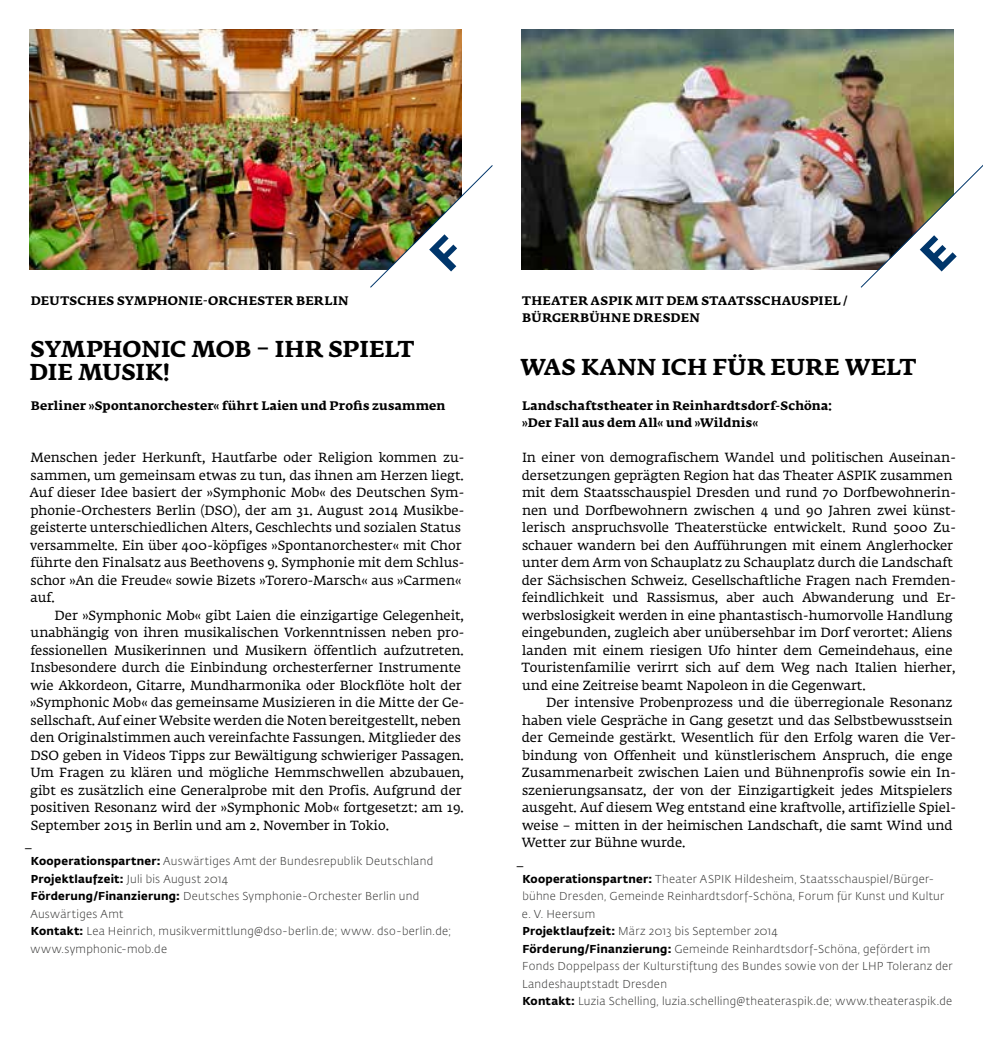
<style>
.page{position:relative;width:983px;height:1042px;background:#fff}
.page>*{position:absolute;margin:0;border:0;box-sizing:border-box;transform-origin:0 0}
.t1{font:700 22.75px/22.8px "Fedra Serif A Std";letter-spacing:.005em;color:#000}
.t2{font:13.12px/17.5px "Fedra Serif A Std";color:#000}
.t3{font:700 12.25px/17.5px "Fedra Serif A Std";letter-spacing:.02em;color:#000}
.t4{font:300 11.38px/17.5px "Fedra Sans Std";letter-spacing:.025em;color:#3b3b3a}
.s1{font-weight:700;color:#000}
</style>
<div class="page">
<img style="left:30px;top:30px;width:431px;height:240px">
<img style="left:521px;top:30px;width:431px;height:240px">
<img style="left:369px;top:164px;width:153px;height:124px">
<img style="left:859px;top:143px;width:123px;height:145px">
<p class="t3" style="left:31px;top:293px;width:157px">Deutsches Symphonie</p>
<p class="t3" style="left:203px;top:293px;width:131px">-Orchester Berlin</p>
<h1 class="t1" style="left:30px;top:339px;width:386px">SYMPHONIC MOB – IHR SPIELT<br>DIE MUSIK!</h1>
<p class="t3" style="left:31px;top:398px;width:416px">Berliner »Spontanorchester« führt Laien und Profis zusammen</p>
<p class="t2" style="left:30px;top:450px;width:436px">Menschen jeder Herkunft, Hautfarbe oder Religion kommen zu&shy;sammen, um gemeinsam etwas zu tun, das ihnen am Herzen liegt.<br>Auf dieser Idee basiert der »Symphonic Mob« des Deutschen Sym&shy;phonie-Orchesters Berlin (DSO), der am 31. August 2014 Musikbe&shy;geisterte unterschiedlichen Alters, Geschlechts und sozialen Status versammelte. Ein über 400-köpfiges »Spontanorchester« mit Chor führte den Finalsatz aus Beethovens 9. Symphonie mit dem Schlus&shy;schor »An die Freude« sowie Bizets »Torero-Marsch« aus »Carmen« auf.</p>
<p class="t2" style="left:55px;top:607px;width:411px">Der »Symphonic Mob« gibt Laien die einzigartige Gelegenheit,</p>
<p class="t2" style="left:31px;top:625px;width:435px">unabhängig von ihren musikalischen Vorkenntnissen neben pro-</p>
<p class="t2" style="left:30px;top:642px;width:435px">fessionellen Musikerinnen und Musikern öffentlich aufzutreten.</p>
<p class="t2" style="left:30px;top:660px;width:432px">Insbesondere durch die Einbindung orchesterferner Instrumente</p>
<p class="t2" style="left:30px;top:677px;width:432px">wie Akkordeon, Gitarre, Mundharmonika oder Blockflöte holt der</p>
<p class="t2" style="left:30px;top:695px;width:436px">»Symphonic Mob« das gemeinsame Musizieren in die Mitte der Ge-</p>
<p class="t2" style="left:31px;top:712px;width:432px">sellschaft. Auf einer Website werden die Noten bereitgestellt, neben</p>
<p class="t2" style="left:30px;top:730px;width:432px">den Originalstimmen auch vereinfachte Fassungen. Mitglieder des</p>
<p class="t2" style="left:30px;top:747px;width:435px">DSO geben in Videos Tipps zur Bewältigung schwieriger Passagen.</p>
<p class="t2" style="left:30px;top:765px;width:435px">Um Fragen zu klären und mögliche Hemmschwellen abzubauen,</p>
<p class="t2" style="left:30px;top:782px;width:433px">gibt es zusätzlich eine Generalprobe mit den Profis. Aufgrund der</p>
<p class="t2" style="left:30px;top:800px;width:435px">positiven Resonanz wird der »Symphonic Mob« fortgesetzt: am 19.</p>
<p class="t2" style="left:31px;top:817px;width:359px">September 2015 in Berlin und am 2. November in Tokio.</p>
<p class="t2" style="left:25px;top:835px;width:8px">_</p>
<p class="t4" style="left:30px;top:852px;width:422px"><span class="s1">Kooperationspartner:</span> Auswärtiges Amt der Bundesrepublik Deutschland <span class="s1">Projektlaufzeit:</span> Juli bis August 2014<br><span class="s1">Förderung/Finanzierung:</span> Deutsches Symphonie-Orchester Berlin und Auswärtiges Amt<br><span class="s1">Kontakt:</span> Lea Heinrich, musikvermittlung@dso-berlin.de; www. dso-berlin.de; www.symphonic-mob.de</p>
<p class="t3" style="left:522px;top:293px;width:156px">Theater ASPIK mit dem</p>
<p class="t3" style="left:701px;top:293px;width:109px">Staatsschauspiel</p>
<p class="t3" style="left:843px;top:293px;width:5px">/</p>
<p class="t3" style="left:522px;top:310px;width:142px">Bürgerbühne Dresden</p>
<h1 class="t1" style="left:520px;top:357px;width:397px">WAS KANN ICH FÜR EURE WELT</h1>
<p class="t3" style="left:522px;top:398px;width:311px">Landschaftstheater in Reinhardtsdorf-Schöna: »Der Fall aus dem All« und »Wildnis«</p>
<p class="t2" style="left:521px;top:450px;width:436px">In einer von demografischem Wandel und politischen Auseinan&shy;dersetzungen geprägten Region hat das Theater ASPIK zusammen mit dem Staatsschauspiel Dresden und rund 70 Dorfbewohnerin&shy;nen und Dorfbewohnern zwischen 4 und 90 Jahren zwei künst&shy;lerisch anspruchsvolle Theaterstücke entwickelt. Rund 5000 Zu&shy;schauer wandern bei den Aufführungen mit einem Anglerhocker unter dem Arm von Schauplatz zu Schauplatz durch die Landschaft der Sächsischen Schweiz. Gesellschaftliche Fragen nach Fremden&shy;feindlichkeit und Rassismus, aber auch Abwanderung und Er&shy;werbslosigkeit werden in eine phantastisch-humorvolle Handlung eingebunden, zugleich aber unübersehbar im Dorf verortet: Aliens landen mit einem riesigen Ufo hinter dem Gemeindehaus, eine Touristenfamilie verirrt sich auf dem Weg nach Italien hierher, und eine Zeitreise beamt Napoleon in die Gegenwart.</p>
<p class="t2" style="left:546px;top:695px;width:408px">Der intensive Probenprozess und die überregionale Resonanz</p>
<p class="t2" style="left:522px;top:712px;width:431px">haben viele Gespräche in Gang gesetzt und das Selbstbewusstsein</p>
<p class="t2" style="left:521px;top:730px;width:436px">der Gemeinde gestärkt. Wesentlich für den Erfolg waren die Ver-</p>
<p class="t2" style="left:522px;top:747px;width:431px">bindung von Offenheit und künstlerischem Anspruch, die enge</p>
<p class="t2" style="left:522px;top:765px;width:435px">Zusammenarbeit zwischen Laien und Bühnenprofis sowie ein In-</p>
<p class="t2" style="left:522px;top:782px;width:431px">szenierungsansatz, der von der Einzigartigkeit jedes Mitspielers</p>
<p class="t2" style="left:522px;top:800px;width:435px">ausgeht. Auf diesem Weg entstand eine kraftvolle, artifizielle Spiel-</p>
<p class="t2" style="left:522px;top:817px;width:432px">weise – mitten in der heimischen Landschaft, die samt Wind und</p>
<p class="t2" style="left:521px;top:835px;width:165px">Wetter zur Bühne wurde.</p>
<p class="t2" style="left:516px;top:852px;width:8px">_</p>
<p class="t4" style="left:522px;top:870px;width:432px"><span class="s1">Kooperationspartner:</span> Theater ASPIK Hildesheim, Staatsschauspiel/Bürger&shy;bühne Dresden, Gemeinde Reinhardtsdorf-Schöna, Forum für Kunst und Kultur e. V. Heersum<br><span class="s1">Projektlaufzeit:</span> März 2013 bis September 2014<br><span class="s1">Förderung/Finanzierung:</span> Gemeinde Reinhardtsdorf-Schöna, gefördert im Fonds Doppelpass der Kulturstiftung des Bundes sowie von der LHP Toleranz der Landeshauptstadt Dresden<br><span class="s1">Kontakt:</span> Luzia Schelling, luzia.schelling@theateraspik.de; www.theateraspik.de</p>
</div>
